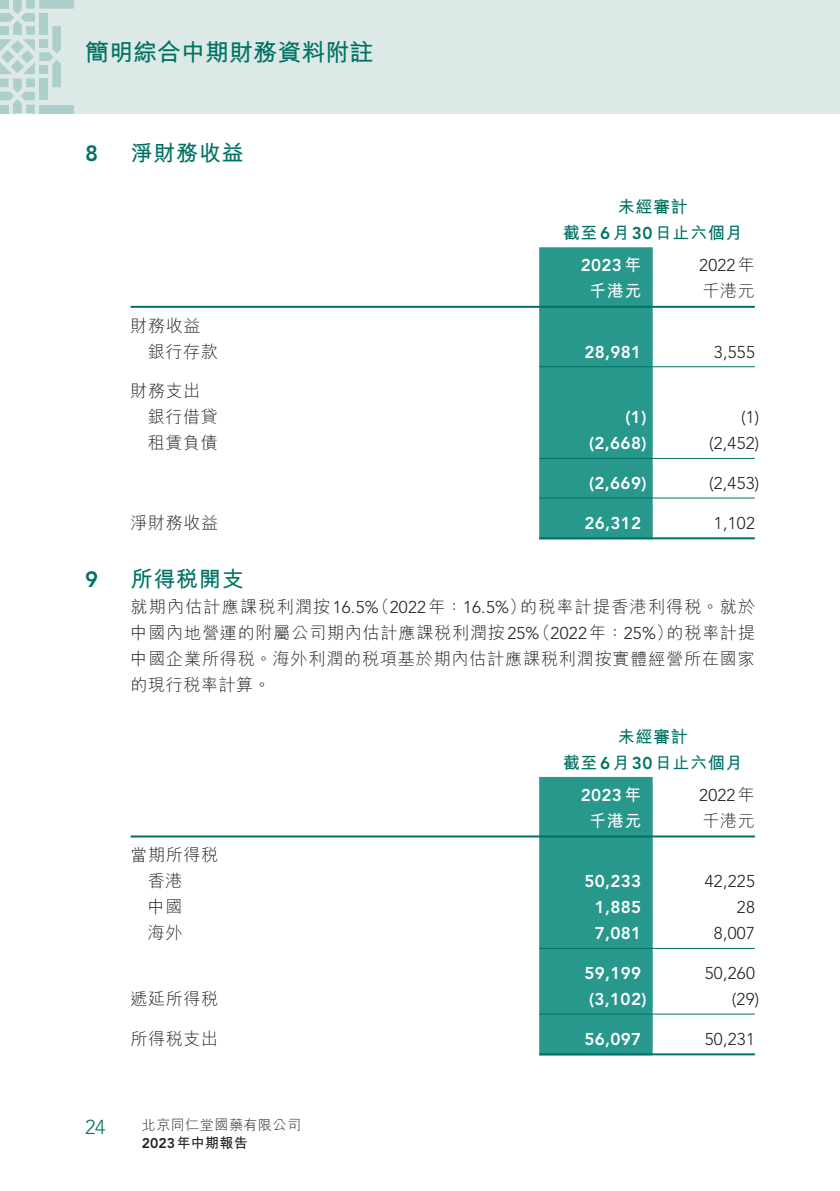
<style>
.page{position:relative;width:840px;height:1191px;background:#fff}
.page>*{position:absolute;margin:0;border:0;box-sizing:border-box;transform-origin:0 0}
.t1{font:700 24px "M Hei HK";color:#007264}
._01_H1{font:700 22px "M Hei HK";letter-spacing:.04em;color:#007264}
._01_H1-2{font:800 22px "Avenir LT Std";color:#007264}
.t2{font:300 20px "Avenir LT Std";color:#007264}
._00_txt{font:300 17px/26px "M Hei HK";letter-spacing:.05em;color:#231f20;text-align:justify}
._50_Table_txt{font:800 17px "Avenir LT Std";letter-spacing:.02em;color:#fff}
._50_Table_txt-2{font:300 17px "Avenir LT Std";letter-spacing:.015em;color:#231f20}
._50_Table_txt-3{font:300 17px "M Hei HK";letter-spacing:.035em;color:#231f20}
._50_Table_txt-4{font:700 17px "M Hei HK";letter-spacing:.04em;color:#007264}
._50_Table_txt-5{font:700 17px "M Hei HK";letter-spacing:.04em;color:#fff}
.t3{font:300 14px/18px "M Hei HK";letter-spacing:.035em;color:#231f20}
.s1{font-family:"Avenir LT Std";font-weight:800}
.s2{font-family:"M Hei HK";font-weight:700}
.s3{font-family:"M Hei HK"}
.s4{font-family:"Avenir LT Std"}
.s5{font-weight:700}
</style>
<div class="page">
<div style="left:0;top:0;width:839px;height:113px;background:#dde9e7"></div>
<div style="left:39px;top:105px;width:35px;height:8px;background:#accfcb"></div>
<div style="left:39px;top:0;width:35px;height:9px;background:#accfcb"></div>
<div style="left:539px;top:247px;width:113px;height:290px;background:#27988b"></div>
<hr style="left:130px;top:306px;width:409px;height:2px;background:#007264">
<hr style="left:539px;top:306px;width:113px;height:2px;background:#007264">
<hr style="left:652px;top:306px;width:102px;height:2px;background:#007264">
<hr style="left:539px;top:366px;width:113px;height:1px;background:#007264">
<hr style="left:652px;top:366px;width:102px;height:1px;background:#007264">
<hr style="left:539px;top:458px;width:113px;height:1px;background:#007264">
<hr style="left:652px;top:458px;width:102px;height:1px;background:#007264">
<hr style="left:539px;top:497px;width:113px;height:1px;background:#007264">
<hr style="left:652px;top:497px;width:102px;height:1px;background:#007264">
<hr style="left:539px;top:537px;width:113px;height:2px;background:#007264">
<hr style="left:652px;top:537px;width:102px;height:2px;background:#007264">
<div style="left:539px;top:777px;width:113px;height:276px;background:#27988b"></div>
<hr style="left:130px;top:835px;width:409px;height:2px;background:#007264">
<hr style="left:539px;top:835px;width:113px;height:2px;background:#007264">
<hr style="left:652px;top:835px;width:102px;height:2px;background:#007264">
<hr style="left:539px;top:948px;width:113px;height:1px;background:#007264">
<hr style="left:652px;top:948px;width:102px;height:1px;background:#007264">
<hr style="left:539px;top:1013px;width:113px;height:1px;background:#007264">
<hr style="left:652px;top:1013px;width:102px;height:1px;background:#007264">
<hr style="left:539px;top:1053px;width:113px;height:2px;background:#007264">
<hr style="left:652px;top:1053px;width:102px;height:2px;background:#007264">
<svg style="left:0;top:0;width:61px;height:113px"></svg>
<h1 class="t1" style="left:85px;top:35px;width:289px">簡明綜合中期財務資料附註</h1>
<p class="_01_H1-2" style="left:85px;top:141px;width:15px">8</p>
<p class="_01_H1" style="left:130px;top:137px;width:115px">淨財務收益</p>
<p class="_50_Table_txt-4" style="left:617px;top:195px;width:71px">未經審計</p>
<p class="_50_Table_txt-4" style="left:562px;top:221px;width:181px">截至<span class="s1">6</span>月<span class="s1">30</span>日止六個月</p>
<p class="_50_Table_txt" style="left:580px;top:255px;width:62px">2023<span class="s2">年</span></p>
<p class="_50_Table_txt-2" style="left:698px;top:255px;width:57px">2022<span class="s3">年</span></p>
<p class="_50_Table_txt-5" style="left:588px;top:278px;width:54px">千港元</p>
<p class="_50_Table_txt-3" style="left:702px;top:282px;width:54px">千港元</p>
<p class="_50_Table_txt-3" style="left:130px;top:317px;width:71px">財務收益</p>
<p class="_50_Table_txt-3" style="left:148px;top:343px;width:71px">銀行存款</p>
<p class="_50_Table_txt" style="left:584px;top:342px;width:58px">28,981</p>
<p class="_50_Table_txt-2" style="left:713px;top:342px;width:42px">3,555</p>
<p class="_50_Table_txt-3" style="left:130px;top:382px;width:71px">財務支出</p>
<p class="_50_Table_txt-3" style="left:148px;top:408px;width:71px">銀行借貸</p>
<p class="_50_Table_txt" style="left:625px;top:407px;width:22px">(1)</p>
<p class="_50_Table_txt-2" style="left:740px;top:407px;width:20px">(1)</p>
<p class="_50_Table_txt-3" style="left:148px;top:434px;width:71px">租賃負債</p>
<p class="_50_Table_txt" style="left:588px;top:433px;width:59px">(2,668)</p>
<p class="_50_Table_txt-2" style="left:708px;top:433px;width:52px">(2,452)</p>
<p class="_50_Table_txt" style="left:588px;top:473px;width:59px">(2,669)</p>
<p class="_50_Table_txt-2" style="left:708px;top:473px;width:52px">(2,453)</p>
<p class="_50_Table_txt-3" style="left:130px;top:514px;width:89px">淨財務收益</p>
<p class="_50_Table_txt" style="left:584px;top:512px;width:58px">26,312</p>
<p class="_50_Table_txt-2" style="left:713px;top:513px;width:42px">1,102</p>
<p class="_01_H1-2" style="left:85px;top:566px;width:15px">9</p>
<p class="_01_H1" style="left:130px;top:563px;width:115px">所得稅開支</p>
<p class="_00_txt" style="left:130px;top:593px;width:625px">就期內估計應課稅利潤按<span class="s4">16.5%</span>（<span class="s4">2022</span>年：<span class="s4">16.5%</span>）的稅率計提香港利得稅。就於中國內地營運的附屬公司期內估計應課稅利潤按<span class="s4">25%</span>（<span class="s4">2022</span>年：<span class="s4">25%</span>）的稅率計提中國企業所得稅。海外利潤的稅項基於期內估計應課稅利潤按實體經營所在國家的現行稅率計算。</p>
<p class="_50_Table_txt-4" style="left:617px;top:724px;width:71px">未經審計</p>
<p class="_50_Table_txt-4" style="left:562px;top:750px;width:181px">截至<span class="s1">6</span>月<span class="s1">30</span>日止六個月</p>
<p class="_50_Table_txt" style="left:580px;top:785px;width:62px">2023<span class="s2">年</span></p>
<p class="_50_Table_txt-2" style="left:698px;top:785px;width:57px">2022<span class="s3">年</span></p>
<p class="_50_Table_txt-5" style="left:588px;top:808px;width:54px">千港元</p>
<p class="_50_Table_txt-3" style="left:702px;top:812px;width:54px">千港元</p>
<p class="_50_Table_txt-3" style="left:130px;top:846px;width:89px">當期所得稅</p>
<p class="_50_Table_txt-3" style="left:148px;top:872px;width:36px">香港</p>
<p class="_50_Table_txt" style="left:584px;top:871px;width:58px">50,233</p>
<p class="_50_Table_txt-2" style="left:704px;top:871px;width:51px">42,225</p>
<p class="_50_Table_txt-3" style="left:148px;top:898px;width:36px">中國</p>
<p class="_50_Table_txt" style="left:594px;top:897px;width:48px">1,885</p>
<p class="_50_Table_txt-2" style="left:736px;top:897px;width:19px">28</p>
<p class="_50_Table_txt-3" style="left:148px;top:924px;width:36px">海外</p>
<p class="_50_Table_txt" style="left:594px;top:923px;width:48px">7,081</p>
<p class="_50_Table_txt-2" style="left:713px;top:923px;width:42px">8,007</p>
<p class="_50_Table_txt" style="left:584px;top:963px;width:58px">59,199</p>
<p class="_50_Table_txt-2" style="left:704px;top:963px;width:51px">50,260</p>
<p class="_50_Table_txt-3" style="left:130px;top:990px;width:89px">遞延所得稅</p>
<p class="_50_Table_txt" style="left:588px;top:989px;width:59px">(3,102)</p>
<p class="_50_Table_txt-2" style="left:731px;top:989px;width:29px">(29)</p>
<p class="_50_Table_txt-3" style="left:130px;top:1029px;width:89px">所得稅支出</p>
<p class="_50_Table_txt" style="left:584px;top:1028px;width:58px">56,097</p>
<p class="_50_Table_txt-2" style="left:704px;top:1028px;width:51px">50,231</p>
<p class="t2" style="left:85px;top:1115px;width:22px">24</p>
<p class="t3" style="left:142px;top:1115px;width:161px">北京同仁堂國藥有限公司<br><span class="s1">2023</span><span class="s5">年中期報告</span></p>
</div>
